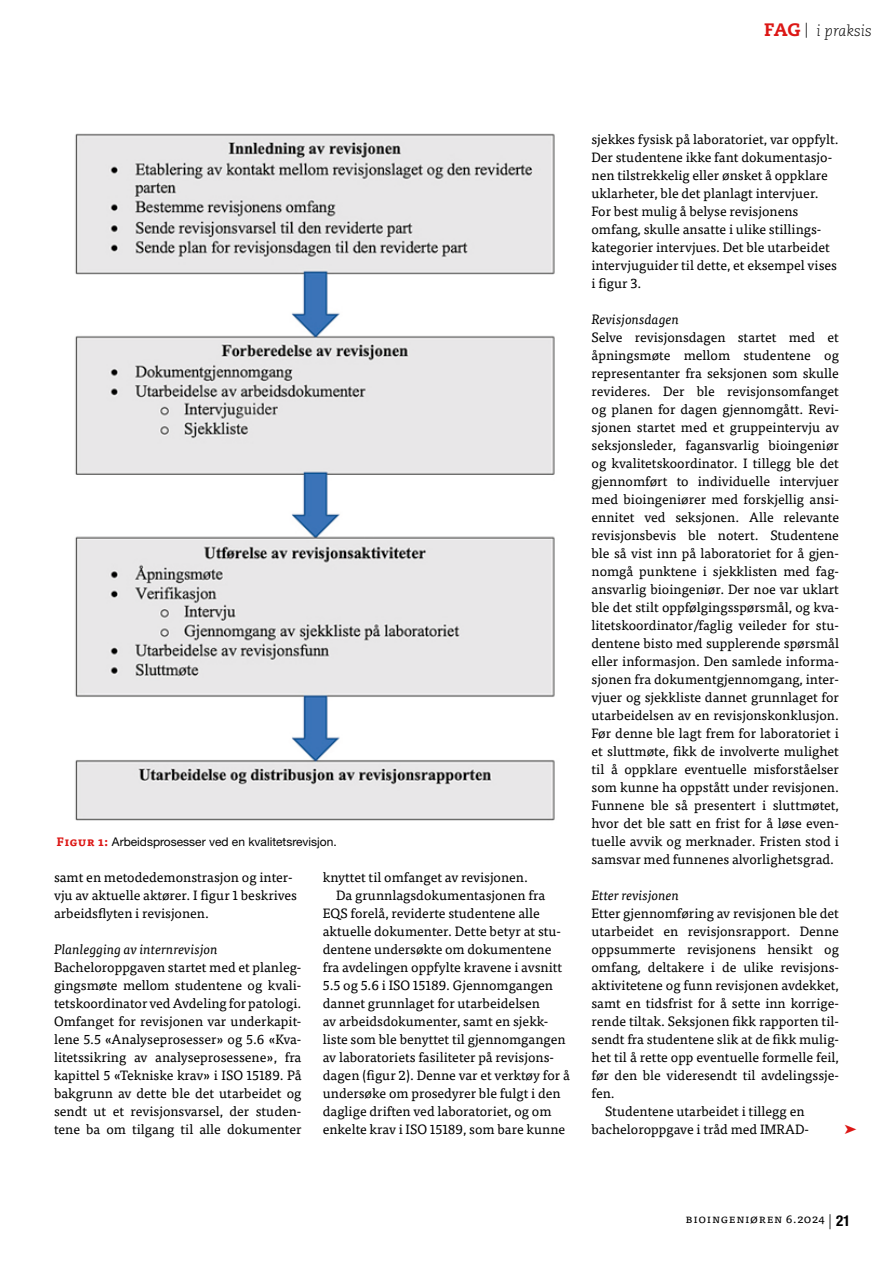
<style>
.page{position:relative;width:893px;height:1263px;background:#fff}
.page>*{position:absolute;margin:0;border:0;box-sizing:border-box;transform-origin:0 0}
.t1{font:italic 300 15px "Caecilia LT Std";color:#000}
.t2{font:13.5px/18px "Tisa Pro";color:#000}
.t3{font:italic 13.5px "Tisa Pro";color:#000}
.t4{font:12px "Helvetica Neue LT Pro";color:#000}
.t5{font:12px "Tisa Pro";letter-spacing:.05em;color:#000}
.s1{font-weight:800;font-style:normal;font-size:18px;color:#dc1715}
.s2{font-family:"Tisa Pro";font-weight:700;color:#dc1715}
.s3{font-family:"Helvetica Neue LT Pro";font-weight:300;font-size:15px}
.s4{font-family:"Helvetica Neue LT Pro";font-weight:700;font-stretch:condensed;font-size:15px}
</style>
<div class="page">
<img style="left:75px;top:133px;width:480px;height:688px">
<p class="t1" style="left:764px;top:22px;width:109px"><span class="s1">FAG</span> | i praksis</p>
<p class="t4" style="left:57px;top:834px;width:282px"><span class="s2">Figur 1:</span> Arbeidsprosesser ved en kvalitetsrevisjon.</p>
<p class="t2" style="left:54px;top:867px;width:245px">samt en metodedemonstrasjon og inter&shy;vju av aktuelle aktører. I figur 1 beskrives arbeidsflyten i revisjonen.</p>
<p class="t3" style="left:54px;top:939px;width:165px">Planlegging av internrevisjon</p>
<p class="t2" style="left:54px;top:957px;width:249px;text-align:justify">Bacheloroppgaven startet med et planleg&shy;gingsmøte mellom studentene og kvali&shy;tetskoordinator ved Avdeling for patologi.<br>Omfanget for revisjonen var underkapit&shy;lene 5.5 «Analyseprosesser» og 5.6 «Kva&shy;litetssikring av analyseprosessene», fra kapittel 5 «Tekniske krav» i ISO 15189. På bakgrunn av dette ble det utarbeidet og sendt ut et revisjonsvarsel, der studen&shy;tene ba om tilgang til alle dokumenter</p>
<p class="t2" style="left:323px;top:867px;width:207px">knyttet til omfanget av revisjonen.</p>
<p class="t2" style="left:336px;top:885px;width:210px">Da grunnlagsdokumentasjonen fra</p>
<p class="t2" style="left:323px;top:903px;width:219px">EQS forelå, reviderte studentene alle</p>
<p class="t2" style="left:323px;top:921px;width:240px">aktuelle dokumenter. Dette betyr at stu-</p>
<p class="t2" style="left:323px;top:939px;width:230px">dentene undersøkte om dokumentene</p>
<p class="t2" style="left:323px;top:957px;width:241px">fra avdelingen oppfylte kravene i avsnitt</p>
<p class="t2" style="left:323px;top:975px;width:232px">5.5 og 5.6 i ISO 15189. Gjennomgangen</p>
<p class="t2" style="left:323px;top:993px;width:219px">dannet grunnlaget for utarbeidelsen</p>
<p class="t2" style="left:323px;top:1011px;width:227px">av arbeidsdokumenter, samt en sjekk-</p>
<p class="t2" style="left:323px;top:1029px;width:244px">liste som ble benyttet til gjennomgangen</p>
<p class="t2" style="left:323px;top:1047px;width:233px">av laboratoriets fasiliteter på revisjons-</p>
<p class="t2" style="left:323px;top:1065px;width:249px">dagen (figur 2). Denne var et verktøy for å</p>
<p class="t2" style="left:323px;top:1083px;width:239px">undersøke om prosedyrer ble fulgt i den</p>
<p class="t2" style="left:323px;top:1101px;width:230px">daglige driften ved laboratoriet, og om</p>
<p class="t2" style="left:323px;top:1119px;width:244px">enkelte krav i ISO 15189, som bare kunne</p>
<p class="t2" style="left:591px;top:129px;width:249px">sjekkes fysisk på laboratoriet, var oppfylt.<br>Der studentene ikke fant dokumentasjo&shy;nen tilstrekkelig eller ønsket å oppklare uklarheter, ble det planlagt intervjuer.<br>For best mulig å belyse revisjonens omfang, skulle ansatte i ulike stillings&shy;kategorier intervjues. Det ble utarbeidet intervjuguider til dette, et eksempel vises i figur 3.</p>
<p class="t3" style="left:591px;top:309px;width:89px">Revisjonsdagen</p>
<p class="t2" style="left:591px;top:327px;width:249px;text-align:justify">Selve revisjonsdagen startet med et åpningsmøte mellom studentene og representanter fra seksjonen som skulle revideres. Der ble revisjonsomfanget og planen for dagen gjennomgått. Revi&shy;sjonen startet med et gruppeintervju av seksjonsleder, fagansvarlig bioingeniør og kvalitetskoordinator. I tillegg ble det gjennomført to individuelle intervjuer med bioingeniører med forskjellig ansi&shy;ennitet ved seksjonen. Alle relevante revisjonsbevis ble notert. Studentene ble så vist inn på laboratoriet for å gjen&shy;nomgå punktene i sjekklisten med fag&shy;ansvarlig bioingeniør. Der noe var uklart ble det stilt oppfølgingsspørsmål, og kva&shy;litetskoordinator/faglig veileder for stu&shy;dentene bisto med supplerende spørsmål eller informasjon. Den samlede informa&shy;sjonen fra dokumentgjennomgang, inter&shy;vjuer og sjekkliste dannet grunnlaget for utarbeidelsen av en revisjonskonklusjon.<br>Før denne ble lagt frem for laboratoriet i et sluttmøte, fikk de involverte mulighet til å oppklare eventuelle misforståelser som kunne ha oppstått under revisjonen.<br>Funnene ble så presentert i sluttmøtet, hvor det ble satt en frist for å løse even&shy;tuelle avvik og merknader. Fristen stod i samsvar med funnenes alvorlighetsgrad.</p>
<p class="t3" style="left:591px;top:885px;width:89px">Etter revisjonen</p>
<p class="t2" style="left:591px;top:903px;width:249px">Etter gjennomføring av revisjonen ble det</p>
<p class="t2" style="left:591px;top:921px;width:249px">utarbeidet en revisjonsrapport. Denne</p>
<p class="t2" style="left:591px;top:939px;width:249px">oppsummerte revisjonens hensikt og</p>
<p class="t2" style="left:591px;top:957px;width:249px">omfang, deltakere i de ulike revisjons-</p>
<p class="t2" style="left:591px;top:975px;width:249px">aktivitetene og funn revisjonen avdekket,</p>
<p class="t2" style="left:591px;top:993px;width:249px">samt en tidsfrist for å sette inn korrige-</p>
<p class="t2" style="left:591px;top:1011px;width:249px">rende tiltak. Seksjonen fikk rapporten til-</p>
<p class="t2" style="left:591px;top:1029px;width:249px">sendt fra studentene slik at de fikk mulig-</p>
<p class="t2" style="left:591px;top:1047px;width:249px">het til å rette opp eventuelle formelle feil,</p>
<p class="t2" style="left:591px;top:1065px;width:249px">før den ble videresendt til avdelingssje-</p>
<p class="t2" style="left:591px;top:1083px;width:25px">fen.</p>
<p class="t2" style="left:605px;top:1101px;width:201px">Studentene utarbeidet i tillegg en</p>
<p class="t2" style="left:591px;top:1119px;width:218px">bacheloroppgave i tråd med IMRAD-</p>
<p class="t5" style="left:685px;top:1209px;width:166px">Bioingeniøren 6.2024 <span class="s3">|</span> <span class="s4">21</span></p>
</div>
